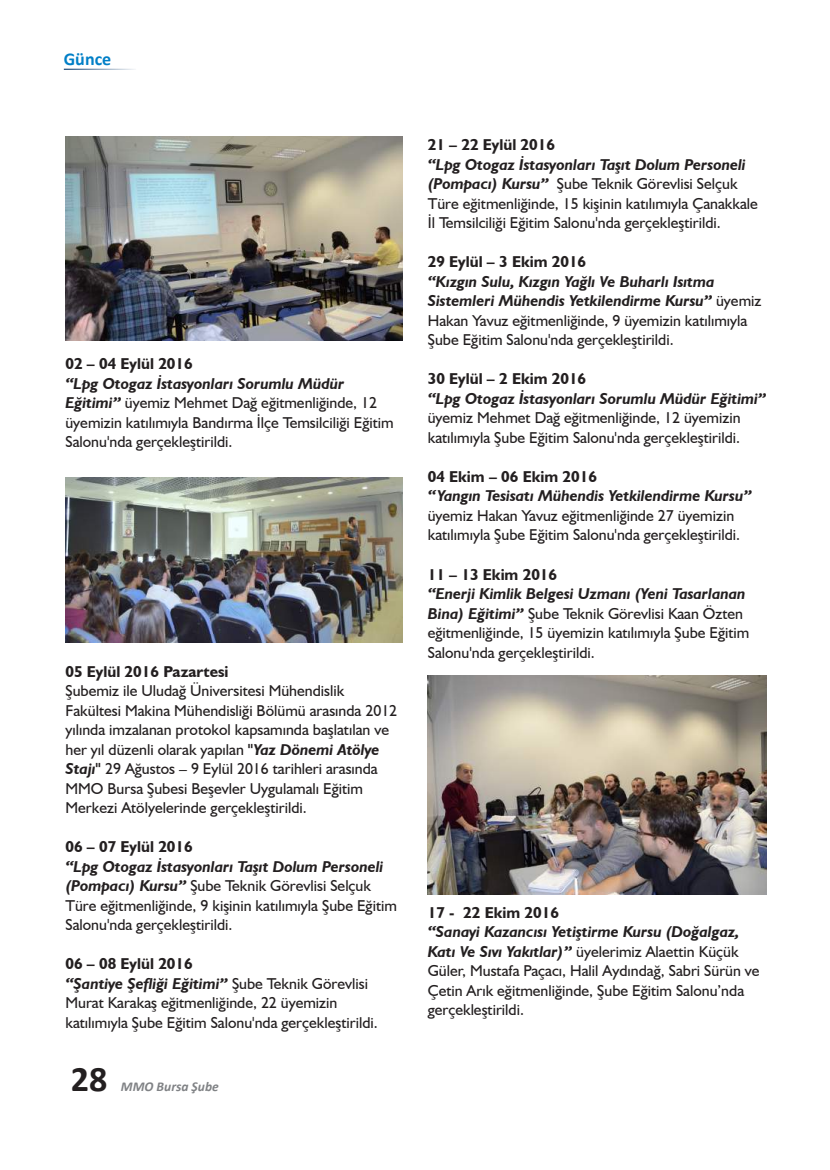
<style>
.page{position:relative;width:830px;height:1170px;background:#fff}
.page>*{position:absolute;margin:0;border:0;box-sizing:border-box;transform-origin:0 0}
.t1{font:700 36px "Calibri";color:#231f20}
.t2{font:700 18px "Calibri";color:#007fc7}
.t3{font:15.75px/19.5px "Humanist 521 BT";color:#231f20}
.t4{font:700 15.75px "Humanist 521 BT";color:#231f20}
.t5{font:italic 700 15.75px "Humanist 521 BT";color:#231f20}
.t6{font:italic 700 13.5px "Calibri";color:#808285}
.s1{font-weight:700;font-style:italic}
.s2{font-weight:700}
</style>
<div class="page">
<hr style="left:64px;top:69px;width:72px;height:1px;background:#036">
<img style="left:65px;top:477px;width:337px;height:165px">
<img style="left:66px;top:136px;width:337px;height:205px">
<img style="left:427px;top:675px;width:338px;height:219px">
<p class="t2" style="left:64px;top:47px;width:49px">Günce</p>
<p class="t4" style="left:65px;top:354px;width:129px">02 – 04 Eylül 2016</p>
<p class="t3" style="left:65px;top:373px;width:329px"><span class="s1">“Lpg Otogaz İstasyonları Sorumlu Müdür Eğitimi”</span> üyemiz Mehmet Dağ eğitmenliğinde, 12 üyemizin katılımıyla Bandırma İlçe Temsilciliği Eğitim Salonu'nda gerçekleştirildi.</p>
<p class="t4" style="left:65px;top:661px;width:164px">05 Eylül 2016 Pazartesi</p>
<p class="t3" style="left:65px;top:680px;width:333px">Şubemiz ile Uludağ Üniversitesi Mühendislik Fakültesi Makina Mühendisliği Bölümü arasında 2012 yılında imzalanan protokol kapsamında başlatılan ve her yıl düzenli olarak yapılan <span class="s1">''Yaz Dönemi Atölye Stajı''</span> 29 Ağustos – 9 Eylül 2016 tarihleri arasında MMO Bursa Şubesi Beşevler Uygulamalı Eğitim Merkezi Atölyelerinde gerçekleştirildi.</p>
<p class="t4" style="left:65px;top:837px;width:129px">06 – 07 Eylül 2016</p>
<p class="t3" style="left:65px;top:856px;width:333px"><span class="s1">“Lpg Otogaz İstasyonları Taşıt Dolum Personeli (Pompacı) Kursu”</span> Şube Teknik Görevlisi Selçuk Türe eğitmenliğinde, 9 kişinin katılımıyla Şube Eğitim Salonu'nda gerçekleştirildi.</p>
<p class="t3" style="left:65px;top:953px;width:314px"><span class="s2">06 – 08 Eylül 2016<br></span><span class="s1">“Şantiye Şefliği Eğitimi”</span> Şube Teknik Görevlisi Murat Karakaş eğitmenliğinde, 22 üyemizin katılımıyla Şube Eğitim Salonu'nda gerçekleştirildi.</p>
<h1 class="t1" style="left:71px;top:1056px;width:38px">28</h1>
<p class="t6" style="left:121px;top:1077px;width:99px">MMO Bursa Şube</p>
<p class="t4" style="left:427px;top:135px;width:129px">21 – 22 Eylül 2016</p>
<p class="t3" style="left:427px;top:154px;width:331px"><span class="s1">“Lpg Otogaz İstasyonları Taşıt Dolum Personeli (Pompacı) Kursu”</span> Şube Teknik Görevlisi Selçuk Türe eğitmenliğinde, 15 kişinin katılımıyla Çanakkale İl Temsilciliği Eğitim Salonu'nda gerçekleştirildi.</p>
<p class="t4" style="left:427px;top:252px;width:160px">29 Eylül – 3 Ekim 2016</p>
<p class="t3" style="left:427px;top:271px;width:335px"><span class="s1">“Kızgın Sulu, Kızgın Yağlı Ve Buharlı Isıtma Sistemleri Mühendis Yetkilendirme Kursu”</span> üyemiz Hakan Yavuz eğitmenliğinde, 9 üyemizin katılımıyla Şube Eğitim Salonu'nda gerçekleştirildi.</p>
<p class="t4" style="left:427px;top:369px;width:160px">30 Eylül – 2 Ekim 2016</p>
<p class="t5" style="left:427px;top:388px;width:340px">“Lpg Otogaz İstasyonları Sorumlu Müdür Eğitimi”</p>
<p class="t3" style="left:427px;top:408px;width:314px">üyemiz Mehmet Dağ eğitmenliğinde, 12 üyemizin katılımıyla Şube Eğitim Salonu'nda gerçekleştirildi.</p>
<p class="t4" style="left:427px;top:466px;width:170px">04 Ekim – 06 Ekim 2016</p>
<p class="t5" style="left:427px;top:486px;width:325px">“Yangın Tesisatı Mühendis Yetkilendirme Kursu”</p>
<p class="t3" style="left:427px;top:505px;width:314px">üyemiz Hakan Yavuz eğitmenliğinde 27 üyemizin katılımıyla Şube Eğitim Salonu'nda gerçekleştirildi.</p>
<p class="t4" style="left:427px;top:564px;width:131px">11 – 13 Ekim 2016</p>
<p class="t3" style="left:427px;top:583px;width:323px"><span class="s1">“Enerji Kimlik Belgesi Uzmanı (Yeni Tasarlanan Bina) Eğitimi”</span> Şube Teknik Görevlisi Kaan Özten eğitmenliğinde, 15 üyemizin katılımıyla Şube Eğitim Salonu'nda gerçekleştirildi.</p>
<p class="t4" style="left:427px;top:902px;width:133px">17 - 22 Ekim 2016</p>
<p class="t3" style="left:427px;top:921px;width:333px"><span class="s1">“Sanayi Kazancısı Yetiştirme Kursu (Doğalgaz, Katı Ve Sıvı Yakıtlar)”</span> üyelerimiz Alaettin Küçük Güler, Mustafa Paçacı, Halil Aydındağ, Sabri Sürün ve Çetin Arık eğitmenliğinde, Şube Eğitim Salonu’nda gerçekleştirildi.</p>
</div>
